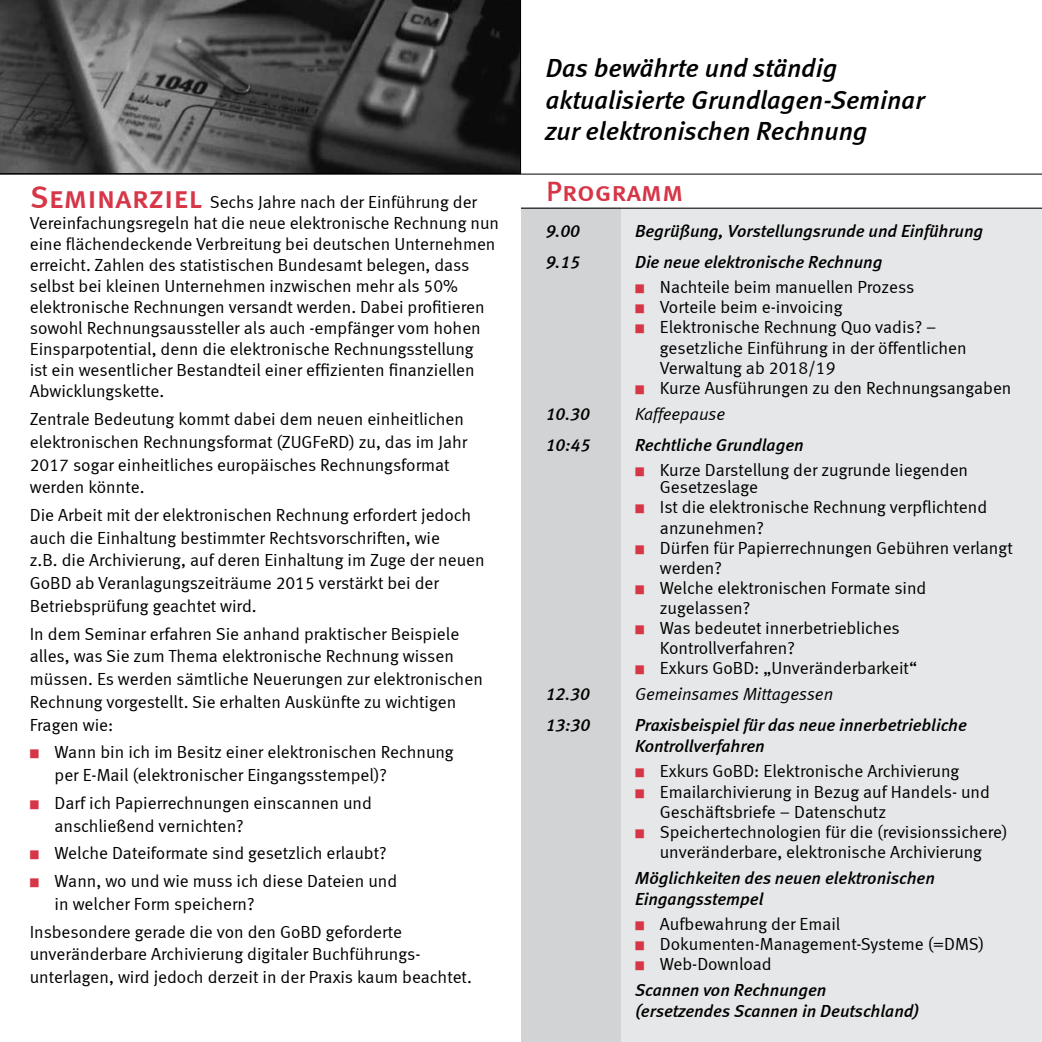
<style>
.page{position:relative;width:1042px;height:1042px;background:#fff}
.page>*{position:absolute;margin:0;border:0;box-sizing:border-box;transform-origin:0 0}
.t1{font:28px "Meta Medium LF Caps";color:#d63647}
.t2{font:italic 26.25px/31.5px "Meta Medium LF";color:#000}
.t3{font:17.5px/22.8px "Meta Normal LF";color:#000}
.t4{font:italic 17.5px/21px "Meta Medium LF";color:#000}
.t5{font:italic 17.5px "Meta Normal LF";color:#000}
.s1{font-family:"Meta Medium LF Caps";font-size:31.5px;color:#d63647}
.s2{color:#d63647}
</style>
<div class="page">
<div style="left:521px;top:208px;width:521px;height:834px;background:#e6e7e8"></div>
<div style="left:521px;top:208px;width:99px;height:834px;background:#d1d3d4"></div>
<svg style="left:0;top:0;width:521px;height:174px;background:#464646"></svg>
<hr style="left:0;top:174px;width:1042px;height:1px;background:#000">
<hr style="left:521px;top:208px;width:521px;height:1px;background:#000">
<p class="t3" style="left:30px;top:191px;width:471px;line-height:21px"><span class="s1">Seminarziel</span> Sechs Jahre nach der Einführung der Vereinfachungsregeln hat die neue elektronische Rechnung nun eine flächendeckende Verbreitung bei deutschen Unternehmen erreicht. Zahlen des statistischen Bundesamt belegen, dass selbst bei kleinen Unternehmen inzwischen mehr als 50% elektronische Rechnungen versandt werden. Dabei profitieren sowohl Rechnungsaussteller als auch -empfänger vom hohen Einsparpotential, denn die elektronische Rechnungsstellung<br>ist ein wesentlicher Bestandteil einer effizienten finanziellen Abwicklungskette.</p>
<p class="t3" style="left:30px;top:407px;width:439px">Zentrale Bedeutung kommt dabei dem neuen einheitlichen elektronischen Rechnungsformat (ZUGFeRD) zu, das im Jahr 2017 sogar einheitliches europäisches Rechnungsformat werden könnte.</p>
<p class="t3" style="left:30px;top:503px;width:456px">Die Arbeit mit der elektronischen Rechnung erfordert jedoch auch die Einhaltung bestimmter Rechtsvorschriften, wie<br>z.B. die Archivierung, auf deren Einhaltung im Zuge der neuen GoBD ab Veranlagungszeiträume 2015 verstärkt bei der Betriebsprüfung geachtet wird.</p>
<p class="t3" style="left:30px;top:622px;width:455px">In dem Seminar erfahren Sie anhand praktischer Beispiele alles, was Sie zum Thema elektronische Rechnung wissen müssen. Es werden sämtliche Neuerungen zur elektronischen Rechnung vorgestellt. Sie erhalten Auskünfte zu wichtigen Fragen wie:</p>
<p class="t3" style="left:55px;top:741px;width:401px;text-indent:-25px"><span class="s2">■</span> Wann bin ich im Besitz einer elektronischen Rechnung per E-Mail (elektronischer Eingangsstempel)?</p>
<p class="t3" style="left:55px;top:791px;width:319px;text-indent:-25px"><span class="s2">■</span> Darf ich Papierrechnungen einscannen und anschließend vernichten?</p>
<p class="t3" style="left:30px;top:842px;width:358px"><span class="s2">■</span> Welche Dateiformate sind gesetzlich erlaubt?</p>
<p class="t3" style="left:55px;top:869px;width:344px;text-indent:-25px"><span class="s2">■</span> Wann, wo und wie muss ich diese Dateien und in welcher Form speichern?</p>
<p class="t3" style="left:30px;top:920px;width:444px">Insbesondere gerade die von den GoBD geforderte unveränderbare Archivierung digitaler Buchführungs&shy;unterlagen, wird jedoch derzeit in der Praxis kaum beachtet.</p>
<h2 class="t2" style="left:546px;top:52px;width:380px">Das bewährte und ständig aktualisierte Grundlagen-Seminar zur elektronischen Rechnung</h2>
<h1 class="t1" style="left:546px;top:175px;width:139px">Programm</h1>
<p class="t4" style="left:546px;top:220px;width:36px">9.00</p>
<p class="t4" style="left:635px;top:220px;width:350px">Begrüßung, Vorstellungsrunde und Einführung</p>
<p class="t4" style="left:546px;top:251px;width:36px">9.15</p>
<p class="t4" style="left:635px;top:251px;width:249px">Die neue elektronische Rechnung</p>
<p class="t3" style="left:635px;top:275px;width:281px"><span class="s2">■</span> Nachteile beim manuellen Prozess</p>
<p class="t3" style="left:635px;top:296px;width:209px"><span class="s2">■</span> Vorteile beim e-invoicing</p>
<p class="t3" style="left:660px;top:317px;width:308px;line-height:20.1px;text-indent:-25px"><span class="s2">■</span> Elektronische Rechnung Quo vadis? – gesetzliche Einführung in der öffentlichen<br>Verwaltung ab 2018/19</p>
<p class="t3" style="left:635px;top:376px;width:378px"><span class="s2">■</span> Kurze Ausführungen zu den Rechnungsangaben</p>
<p class="t4" style="left:546px;top:403px;width:46px">10.30</p>
<p class="t5" style="left:635px;top:403px;width:92px">Kaffeepause</p>
<p class="t4" style="left:546px;top:434px;width:46px">10:45</p>
<p class="t4" style="left:635px;top:434px;width:170px">Rechtliche Grundlagen</p>
<p class="t3" style="left:660px;top:461px;width:310px;line-height:17.5px;text-indent:-25px"><span class="s2">■</span> Kurze Darstellung der zugrunde liegenden<br>Gesetzeslage</p>
<p class="t3" style="left:660px;top:497px;width:329px;line-height:20.1px;text-indent:-25px"><span class="s2">■</span> Ist die elektronische Rechnung verpflichtend anzunehmen?</p>
<p class="t3" style="left:660px;top:537px;width:354px;line-height:20.1px;text-indent:-25px"><span class="s2">■</span> Dürfen für Papierrechnungen Gebühren verlangt werden?</p>
<p class="t3" style="left:660px;top:577px;width:268px;line-height:20.1px;text-indent:-25px"><span class="s2">■</span> Welche elektronischen Formate sind zugelassen?</p>
<p class="t3" style="left:660px;top:618px;width:241px;line-height:20.1px;text-indent:-25px"><span class="s2">■</span> Was bedeutet innerbetriebliches<br>Kontrollverfahren?</p>
<p class="t3" style="left:635px;top:657px;width:283px"><span class="s2">■</span> Exkurs GoBD: „Unveränderbarkeit“</p>
<p class="t4" style="left:546px;top:683px;width:46px">12.30</p>
<p class="t5" style="left:635px;top:684px;width:200px">Gemeinsames Mittagessen</p>
<p class="t4" style="left:546px;top:714px;width:46px">13:30</p>
<p class="t4" style="left:635px;top:714px;width:333px">Praxisbeispiel für das neue innerbetriebliche<br>Kontrollverfahren</p>
<p class="t3" style="left:635px;top:760px;width:326px"><span class="s2">■</span> Exkurs GoBD: Elektronische Archivierung</p>
<p class="t3" style="left:660px;top:781px;width:331px;line-height:20.1px;text-indent:-25px"><span class="s2">■</span> Emailarchivierung in Bezug auf Handels- und<br>Geschäftsbriefe – Datenschutz</p>
<p class="t3" style="left:635px;top:821px;width:374px;line-height:20.1px;text-align:center"><span class="s2">■</span> Speichertechnologien für die (revisionssichere) unveränderbare, elektronische Archivierung</p>
<p class="t4" style="left:635px;top:867px;width:301px">Möglichkeiten des neuen elektronischen<br>Eingangsstempel</p>
<p class="t3" style="left:635px;top:912px;width:207px"><span class="s2">■</span> Aufbewahrung der Email</p>
<p class="t3" style="left:635px;top:932px;width:351px"><span class="s2">■</span> Dokumenten-Management-Systeme (=DMS)</p>
<p class="t3" style="left:635px;top:952px;width:138px"><span class="s2">■</span> Web-Download</p>
<p class="t4" style="left:635px;top:979px;width:286px">Scannen von Rechnungen (ersetzendes Scannen in Deutschland)</p>
</div>
